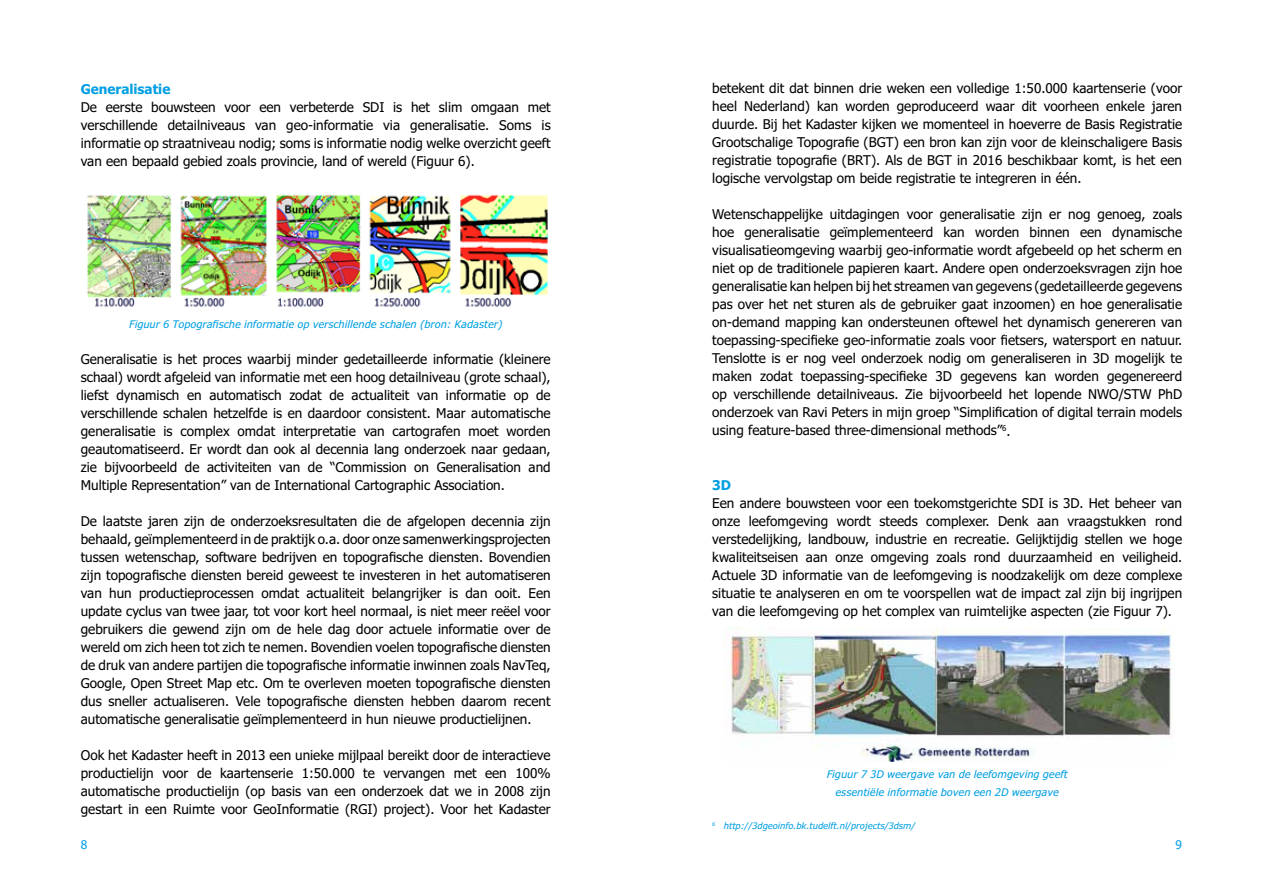
<style>
.page{position:relative;width:1263px;height:893px;background:#fff}
.page>*{position:absolute;margin:0;border:0;box-sizing:border-box;transform-origin:0 0}
.t1{font:13.5px/18px "Tu Tahoma";color:#000;text-align:justify}
.t2{font:700 13.5px "Tu Tahoma";color:#009fe3}
.t3{font:12px "Tu Tahoma";color:#009fe3}
.t4{font:italic 10.5px/18px "Tu Tahoma";color:#009fe3;text-align:center}
.t5{font:italic 9px "Tu Tahoma";color:#009fe3}
</style>
<div class="page">
<img style="left:87px;top:194px;width:461px;height:113px">
<img style="left:729px;top:628px;width:444px;height:134px">
<p class="t2" style="left:81px;top:80px;width:91px">Generalisatie</p>
<p class="t1" style="left:81px;top:97px;width:471px">De eerste bouwsteen voor een verbeterde SDI is het slim omgaan met verschillende detailniveaus van geo-informatie via generalisatie. Soms is informatie op straatniveau nodig; soms is informatie nodig welke overzicht geeft van een bepaald gebied zoals provincie, land of wereld (Figuur 6).</p>
<p class="t4" style="left:129px;top:314px;width:375px">Figuur 6 Topografische informatie op verschillende schalen (bron: Kadaster)</p>
<p class="t1" style="left:81px;top:349px;width:471px">Generalisatie is het proces waarbij minder gedetailleerde informatie (kleinere schaal) wordt afgeleid van informatie met een hoog detailniveau (grote schaal), liefst dynamisch en automatisch zodat de actualiteit van informatie op de verschillende schalen hetzelfde is en daardoor consistent. Maar automatische generalisatie is complex omdat interpretatie van cartografen moet worden geautomatiseerd. Er wordt dan ook al decennia lang onderzoek naar gedaan, zie bijvoorbeeld de activiteiten van de “Commission on Generalisation and Multiple Representation” van de International Cartographic Association.</p>
<p class="t1" style="left:81px;top:511px;width:471px">De laatste jaren zijn de onderzoeksresultaten die de afgelopen decennia zijn behaald, geïmplementeerd in de praktijk o.a. door onze samenwerkingsprojecten tussen wetenschap, software bedrijven en topografische diensten. Bovendien zijn topografische diensten bereid geweest te investeren in het automatiseren van hun productieprocessen omdat actualiteit belangrijker is dan ooit. Een update cyclus van twee jaar, tot voor kort heel normaal, is niet meer reëel voor gebruikers die gewend zijn om de hele dag door actuele informatie over de wereld om zich heen tot zich te nemen. Bovendien voelen topografische diensten de druk van andere partijen die topografische informatie inwinnen zoals NavTeq, Google, Open Street Map etc. Om te overleven moeten topografische diensten dus sneller actualiseren. Vele topografische diensten hebben daarom recent automatische generalisatie geïmplementeerd in hun nieuwe productielijnen.</p>
<p class="t1" style="left:81px;top:745px;width:471px">Ook het Kadaster heeft in 2013 een unieke mijlpaal bereikt door de interactieve productielijn voor de kaartenserie 1:50.000 te vervangen met een 100% automatische productielijn (op basis van een onderzoek dat we in 2008 zijn gestart in een Ruimte voor GeoInformatie (RGI) project). Voor het Kadaster</p>
<p class="t1" style="left:712px;top:79px;width:471px">betekent dit dat binnen drie weken een volledige 1:50.000 kaartenserie (voor heel Nederland) kan worden geproduceerd waar dit voorheen enkele jaren duurde. Bij het Kadaster kijken we momenteel in hoeverre de Basis Registratie Grootschalige Topografie (BGT) een bron kan zijn voor de kleinschaligere Basis registratie topografie (BRT). Als de BGT in 2016 beschikbaar komt, is het een logische vervolgstap om beide registratie te integreren in één.</p>
<p class="t1" style="left:712px;top:205px;width:471px">Wetenschappelijke uitdagingen voor generalisatie zijn er nog genoeg, zoals hoe generalisatie geïmplementeerd kan worden binnen een dynamische visualisatieomgeving waarbij geo-informatie wordt afgebeeld op het scherm en niet op de traditionele papieren kaart. Andere open onderzoeksvragen zijn hoe generalisatie kan helpen bij het streamen van gegevens (gedetailleerde gegevens pas over het net sturen als de gebruiker gaat inzoomen) en hoe generalisatie on-demand mapping kan ondersteunen oftewel het dynamisch genereren van toepassing-specifieke geo-informatie zoals voor fietsers, watersport en natuur.<br>Tenslotte is er nog veel onderzoek nodig om generaliseren in 3D mogelijk te maken zodat toepassing-specifieke 3D gegevens kan worden gegenereerd op verschillende detailniveaus. Zie bijvoorbeeld het lopende NWO/STW PhD onderzoek van Ravi Peters in mijn groep “Simplification of digital terrain models using feature-based three-dimensional methods”<sup>6</sup>.</p>
<p class="t2" style="left:712px;top:476px;width:20px">3D</p>
<p class="t1" style="left:712px;top:493px;width:471px">Een andere bouwsteen voor een toekomstgerichte SDI is 3D. Het beheer van onze leefomgeving wordt steeds complexer. Denk aan vraagstukken rond verstedelijking, landbouw, industrie en recreatie. Gelijktijdig stellen we hoge kwaliteitseisen aan onze omgeving zoals rond duurzaamheid en veiligheid.<br>Actuele 3D informatie van de leefomgeving is noodzakelijk om deze complexe situatie te analyseren en om te voorspellen wat de impact zal zijn bij ingrijpen van die leefomgeving op het complex van ruimtelijke aspecten (zie Figuur 7).</p>
<p class="t4" style="left:827px;top:764px;width:243px">Figuur 7 3D weergave van de leefomgeving geeft essentiële informatie boven een 2D weergave</p>
<p class="t5" style="left:712px;top:819px;width:204px"><sup>6</sup> http://3dgeoinfo.bk.tudelft.nl/projects/3dsm/</p>
<p class="t3" style="left:81px;top:837px;width:8px">8</p>
<p class="t3" style="left:1175px;top:837px;width:8px">9</p>
</div>
